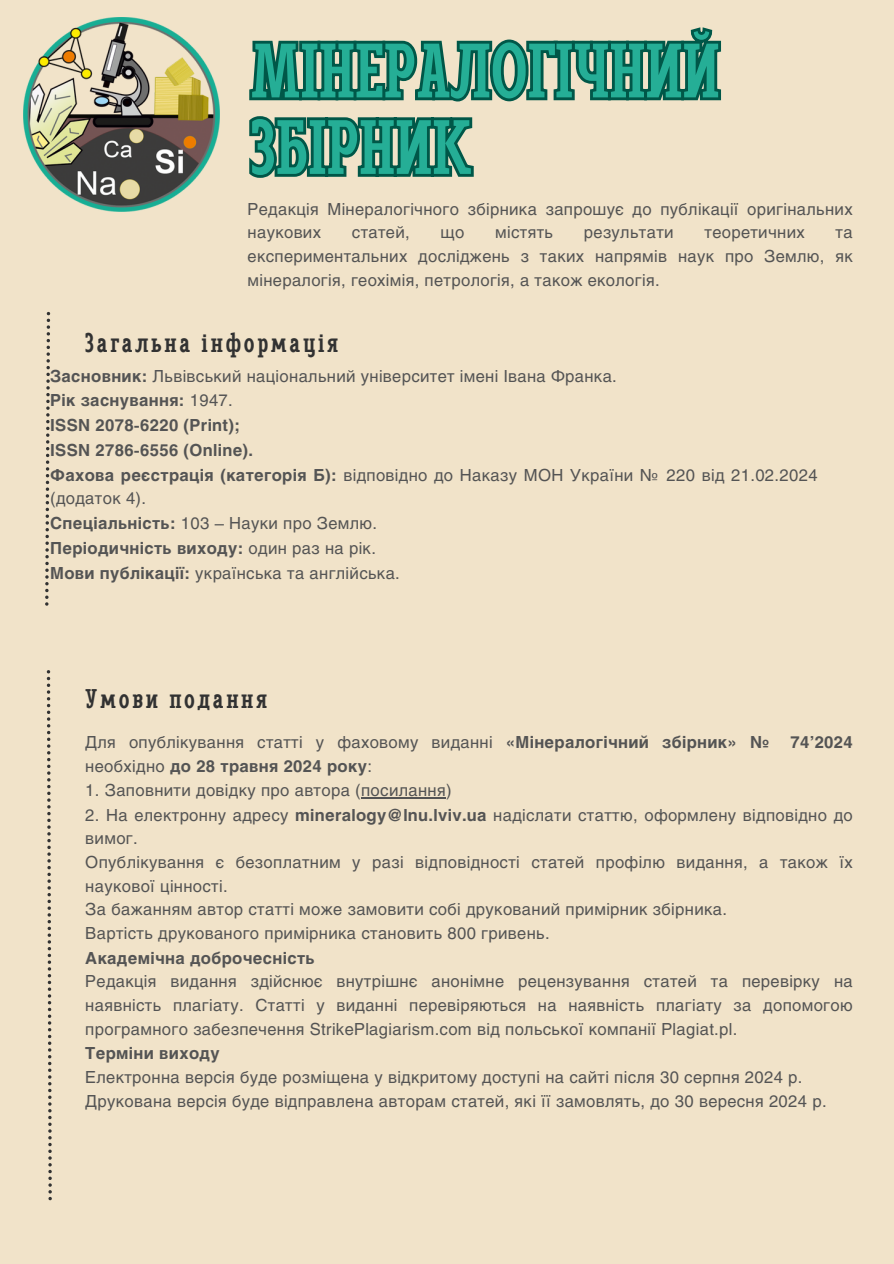
<style>
.page{position:relative;width:894px;height:1264px;background:#fff}
.page>*{position:absolute;margin:0;border:0;box-sizing:border-box;transform-origin:0 0}
.t1{font:700 76.65px/76.5px "Anicon Slab";color:#25ae96}
.t2{font:700 27px "Anicon Slab";letter-spacing:.1em;color:#323232}
.t3{font:16.5px/23.7px "Helios";letter-spacing:.02em;color:#545454}
.t4{font:700 16.5px "Helios";letter-spacing:.02em;color:#545454}
.s1{font-weight:700}
.s2{font-weight:400}
</style>
<div class="page">
<div style="left:0;top:0;width:893px;height:1263px;background:#f1e3c9"></div>
<svg style="left:45px;top:312px;width:5px;height:293px"></svg>
<svg style="left:47px;top:670px;width:5px;height:530px"></svg>
<img style="left:24px;top:17px;width:196px;height:195px">
<svg style="left:249px;top:27px;width:472px;height:75px"></svg>
<svg style="left:249px;top:116px;width:225px;height:62px"></svg>
<hr style="left:361px;top:797px;width:85px;height:1px;background:#545454">
<p class="t1" style="left:250px;top:33px;width:470px">МІНЕРАЛОГІЧНИЙ<br>ЗБІРНИК</p>
<h2 class="t3" style="left:247px;top:196px;width:606px">Редакція Мінералогічного збірника запрошує до публікації оригінальних наукових</h2>
<h2 class="t3" style="left:352px;top:220px;width:59px">статей,</h2>
<h2 class="t3" style="left:440px;top:220px;width:25px">що</h2>
<h2 class="t3" style="left:495px;top:220px;width:59px">містять</h2>
<h2 class="t3" style="left:583px;top:220px;width:91px">результати</h2>
<h2 class="t3" style="left:704px;top:220px;width:102px">теоретичних</h2>
<h2 class="t3" style="left:247px;top:220px;width:606px;text-align:justify;text-indent:588px">та експериментальних досліджень з таких напрямів наук про Землю, як мінералогія, геохімія, петрологія, а також екологія.</h2>
<h1 class="t2" style="left:85px;top:327px;width:254px">Загальна iнформацiя</h1>
<p class="t3" style="left:50px;top:363px;width:568px"><span class="s1">Засновник:</span> Львівський національний університет імені Івана Франка.</p>
<p class="t4" style="left:50px;top:390px;width:184px">Рік заснування: <span class="s2">1947.</span></p>
<p class="t4" style="left:50px;top:415px;width:191px">ISSN 2078-6220 (Print);</p>
<p class="t4" style="left:50px;top:439px;width:204px">ISSN 2786-6556 (Online).</p>
<p class="t3" style="left:50px;top:462px;width:768px"><span class="s1">Фахова реєстрація (категорія Б):</span> відповідно до Наказу МОН України № 220 від 21.02.2024 (додаток 4).</p>
<p class="t3" style="left:50px;top:511px;width:328px"><span class="s1">Спеціальність:</span> 103 – Науки про Землю.</p>
<p class="t4" style="left:50px;top:537px;width:327px">Періодичність виходу: <span class="s2">один раз на рік.</span></p>
<p class="t3" style="left:50px;top:560px;width:351px"><span class="s1">Мови публікації:</span> українська та англійська.</p>
<h2 class="t2" style="left:85px;top:683px;width:183px">Умови подання</h2>
<p class="t3" style="left:85px;top:729px;width:685px">Для опублікування статті у фаховому виданні <span class="s1">«Мінералогічний збірник» №</span></p>
<p class="t4" style="left:790px;top:731px;width:64px">74’2024</p>
<p class="t4" style="left:85px;top:756px;width:288px"><span class="s2">необхідно</span> до 28 травня 2024 року<span class="s2">:</span></p>
<p class="t3" style="left:85px;top:777px;width:367px">1. Заповнити довідку про автора (посилання)</p>
<p class="t3" style="left:85px;top:802px;width:768px">2. На електронну адресу <span class="s1">mineralogy@lnu.lviv.ua</span> надіслати статтю, оформлену відповідно до вимог.</p>
<p class="t3" style="left:85px;top:849px;width:768px">Опублікування є безоплатним у разі відповідності статей профілю видання, а також їх наукової цінності.</p>
<p class="t3" style="left:85px;top:897px;width:643px">За бажанням автор статті може замовити собі друкований примірник збірника.</p>
<p class="t3" style="left:85px;top:920px;width:465px">Вартість друкованого примірника становить 800 гривень.</p>
<p class="t4" style="left:85px;top:947px;width:231px">Академічна доброчесність</p>
<p class="t3" style="left:85px;top:969px;width:768px;text-align:justify">Редакція видання здійснює внутрішнє анонімне рецензування статей та перевірку на наявність плагіату. Статті у виданні перевіряються на наявність плагіату за допомогою програмного забезпечення StrikePlagiarism.com від польської компанії Plagiat.pl.</p>
<p class="t4" style="left:85px;top:1042px;width:136px">Терміни виходу</p>
<p class="t3" style="left:85px;top:1064px;width:718px">Електронна версія буде розміщена у відкритому доступі на сайті після 30 серпня 2024 р.</p>
<p class="t3" style="left:85px;top:1088px;width:742px">Друкована версія буде відправлена авторам статей, які її замовлять, до 30 вересня 2024 р.</p>
</div>
